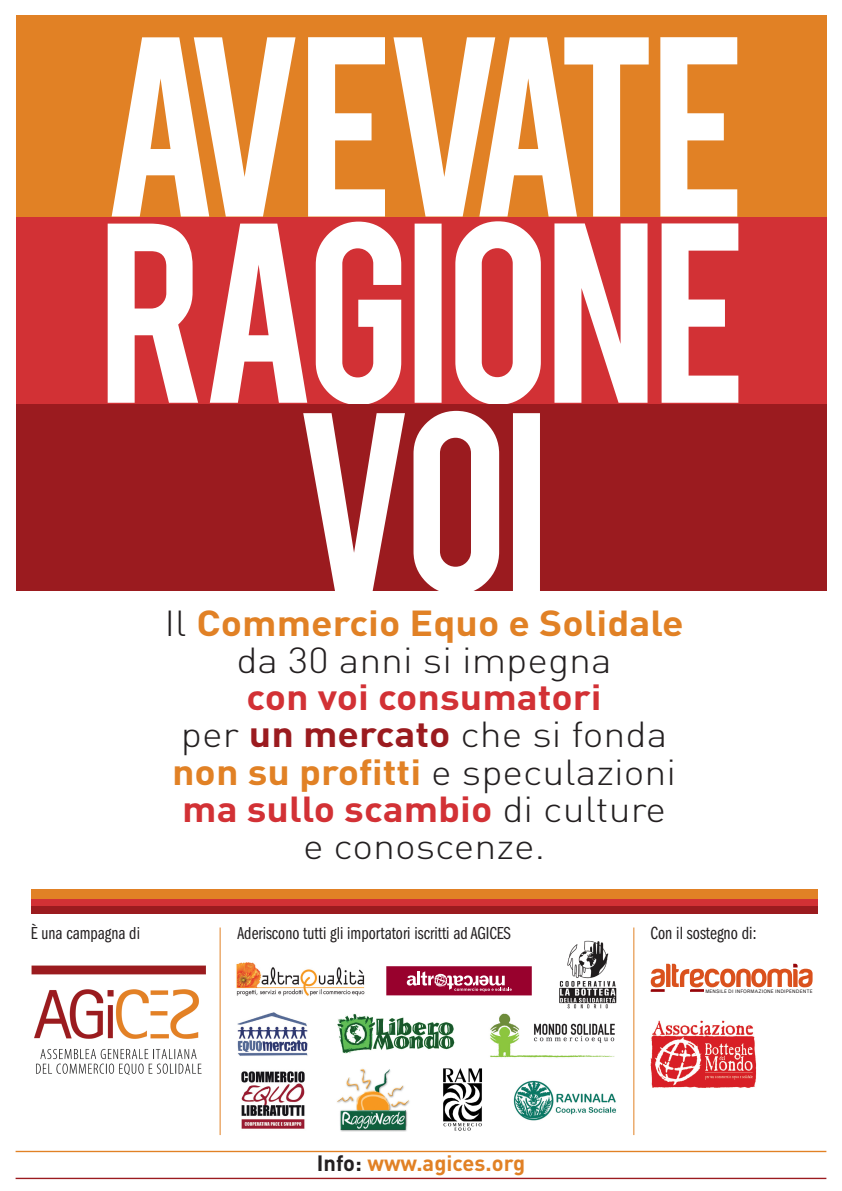
<style>
.page{position:relative;width:842px;height:1191px;background:#fff}
.page>*{position:absolute;margin:0;border:0;box-sizing:border-box;transform-origin:0 0}
.t1{font:300 35.8px "DIN";color:#231f20;scale:1.1 1}
.t2{font:700 35.8px "DIN";color:#e18125;scale:1.1 1}
.t3{font:700 35.8px "DIN";color:#d23135;scale:1.1 1}
.t4{font:700 21.9px "DIN";color:#e18125}
.t5{font:18.2px "ITC Franklin Gothic Std Bk Cp";color:#231f20}
.t6{font:18px "ITC Franklin Gothic Std Bk Cp";color:#231f20}
.t7{font:4.7px "Grotesque MT Std";letter-spacing:.02em;color:#231f20}
.s1{font-weight:300;color:#231f20}
.s2{font-weight:700;color:#9b1b1f}
.s3{color:#231f20}
</style>
<div class="page">
<div style="left:31px;top:889px;width:786px;height:10px;background:#e18125"></div>
<div style="left:31px;top:899px;width:786px;height:7px;background:#d23135"></div>
<div style="left:31px;top:906px;width:786px;height:7px;background:#9b1b1f"></div>
<hr style="left:16px;top:1177px;width:810px;height:2px;background:#9b1b1f">
<hr style="left:16px;top:1150px;width:810px;height:2px;background:#e18125">
<div style="left:16px;top:15px;width:810px;height:201px;background:#e18125"></div>
<svg style="left:112px;top:37px;width:625px;height:179px;fill:#fff"></svg>
<div style="left:16px;top:216px;width:810px;height:187px;background:#d23135"></div>
<svg style="left:108px;top:221px;width:630px;height:182px;fill:#fff"></svg>
<div style="left:16px;top:403px;width:810px;height:187px;background:#9b1b1f"></div>
<svg style="left:303px;top:411px;width:237px;height:180px;fill:#fff"></svg>
<img style="left:31px;top:965px;width:175px;height:110px">
<hr style="left:220px;top:927px;width:1px;height:208px;background:#e18125">
<hr style="left:633px;top:927px;width:1px;height:208px;background:#e18125">
<img style="left:490px;top:1014px;width:125px;height:44px">
<img style="left:237px;top:1012px;width:71px;height:44px">
<img style="left:338px;top:1014px;width:117px;height:39px">
<img style="left:651px;top:1020px;width:106px;height:68px">
<img style="left:241px;top:1071px;width:64px;height:58px">
<img style="left:337px;top:1068px;width:73px;height:63px">
<img style="left:443px;top:1068px;width:39px;height:63px">
<img style="left:513px;top:1080px;width:103px;height:41px">
<img style="left:236px;top:963px;width:129px;height:33px">
<svg style="left:386px;top:966px;width:146px;height:48px"></svg>
<img style="left:559px;top:940px;width:58px;height:69px">
<svg style="left:651px;top:963px;width:161px;height:28px"></svg>
<p class="t2" style="left:164px;top:599px;width:474px"><span class="s1">Il</span> Commercio Equo e Solidale</p>
<p class="t1" style="left:236px;top:638px;width:343px">da 30 anni si impegna</p>
<p class="t3" style="left:247px;top:674px;width:324px">con voi consumatori</p>
<p class="t1" style="left:181px;top:712px;width:444px">per <span class="s2">un mercato</span> che si fonda</p>
<p class="t2" style="left:172px;top:748px;width:460px">non su profitti <span class="s1">e speculazioni</span></p>
<p class="t3" style="left:182px;top:785px;width:441px">ma sullo scambio <span class="s1">di culture</span></p>
<p class="t1" style="left:303px;top:824px;width:222px">e conoscenze.</p>
<p class="t6" style="left:31px;top:923px;width:111px">È una campagna di</p>
<p class="t6" style="left:238px;top:923px;width:275px">Aderiscono tutti gli importatori iscritti ad AGICES</p>
<p class="t5" style="left:651px;top:923px;width:107px">Con il sostegno di:</p>
<p class="t4" style="left:317px;top:1148px;width:210px"><span class="s3">Info:</span> www.agices.org</p>
<p class="t7" style="left:705px;top:988px;width:109px">MENSILE DI INFORMAZIONE INDIPENDENTE</p>
</div>
